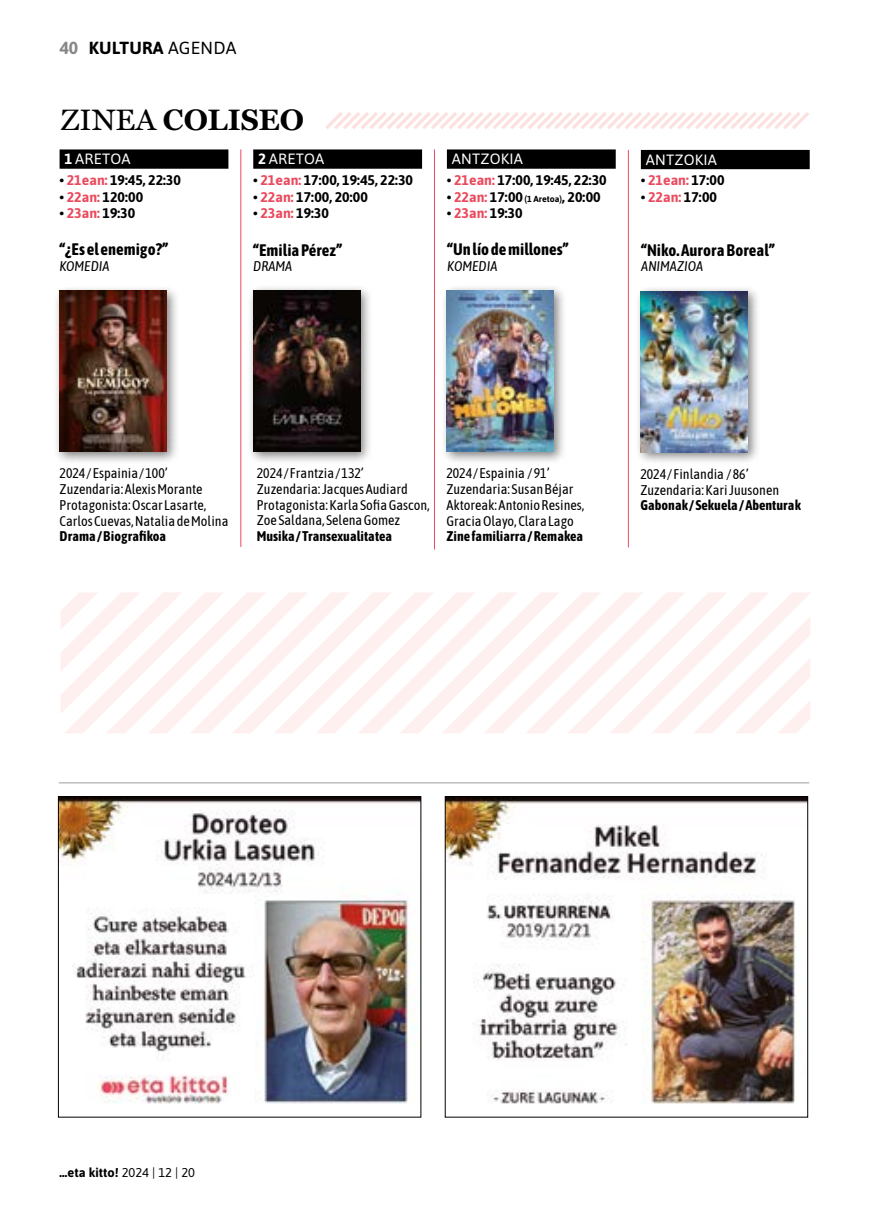
<style>
.page{position:relative;width:869px;height:1216px;background:#fff}
.page>*{position:absolute;margin:0;border:0;box-sizing:border-box;transform-origin:0 0}
.t1{font:700 29.75px "Miller Text";color:#000}
.t2{font:700 17.5px "Asap";letter-spacing:.01em;color:#000}
.t3{font:700 16.62px "Asap Condensed";color:#000}
.t4{font:14.88px "Asap";letter-spacing:.01em;color:#fff}
.t5{font:14px/15.8px "Asap Condensed";color:#000}
.t6{font:700 14px "Asap";color:#000}
.t7{font:700 14px "Asap Condensed";color:#000}
.t8{font:italic 14px "Asap Condensed";color:#000}
.t9{font:700 12.78px "Asap";color:#000}
.s1{color:#878787}
.s2{font-weight:400}
.s3{font-family:"Miller Text Roman";font-weight:400}
.s4{font-weight:700}
.s5{color:#ea4b5e}
.s6{font-size:8.75px}
</style>
<div class="page">
<hr style="left:59px;top:782px;width:749px;height:1px;background:#9d9d9c">
<img style="left:60px;top:798px;width:359px;height:306px">
<div style="left:58px;top:796px;width:363px;height:321px;border:1px solid #000"></div>
<img style="left:446px;top:798px;width:359px;height:306px">
<div style="left:444px;top:796px;width:363px;height:321px;border:1px solid #000"></div>
<div style="left:60px;top:149px;width:168px;height:20px;background:#000"></div>
<div style="left:253px;top:149px;width:169px;height:20px;background:#000"></div>
<div style="left:446px;top:149px;width:169px;height:20px;background:#000"></div>
<svg style="left:326px;top:112px;width:483px;height:17px"></svg>
<hr style="left:240px;top:149px;width:1px;height:398px;background:#ea4b5e">
<hr style="left:434px;top:149px;width:1px;height:400px;background:#ea4b5e">
<hr style="left:627px;top:150px;width:1px;height:397px;background:#ea4b5e">
<div style="left:54px;top:285px;width:124px;height:179px;background:#000;opacity:.5"></div>
<img style="left:60px;top:291px;width:106px;height:161px">
<div style="left:248px;top:285px;width:124px;height:179px;background:#000;opacity:.5"></div>
<img style="left:253px;top:291px;width:107px;height:160px">
<div style="left:441px;top:285px;width:124px;height:179px;background:#000;opacity:.5"></div>
<img style="left:446px;top:291px;width:107px;height:160px">
<svg style="left:61px;top:593px;width:749px;height:140px"></svg>
<div style="left:640px;top:150px;width:169px;height:19px;background:#000"></div>
<div style="left:635px;top:286px;width:124px;height:178px;background:#000;opacity:.5"></div>
<img style="left:640px;top:291px;width:107px;height:161px">
<p class="t2" style="left:60px;top:36px;width:178px"><span class="s1">40</span> KULTURA <span class="s2">AGENDA</span></p>
<h1 class="t1" style="left:61px;top:102px;width:244px"><span class="s3">ZINEA</span> COLISEO</h1>
<p class="t4" style="left:64px;top:149px;width:67px"><span class="s4">1</span> ARETOA</p>
<p class="t6" style="left:60px;top:170px;width:123px">• <span class="s5">21ean:</span> 19:45, 22:30</p>
<p class="t6" style="left:60px;top:187px;width:85px">• <span class="s5">22an:</span> 120:00</p>
<p class="t6" style="left:60px;top:203px;width:77px">• <span class="s5">23an:</span> 19:30</p>
<p class="t3" style="left:59px;top:238px;width:110px">“¿Es el enemigo?”</p>
<p class="t8" style="left:59px;top:257px;width:52px">KOMEDIA</p>
<p class="t4" style="left:258px;top:149px;width:67px"><span class="s4">2</span> ARETOA</p>
<p class="t6" style="left:253px;top:170px;width:161px">• <span class="s5">21ean:</span> 17:00, 19:45, 22:30</p>
<p class="t6" style="left:253px;top:187px;width:116px">• <span class="s5">22an:</span> 17:00, 20:00</p>
<p class="t6" style="left:253px;top:203px;width:77px">• <span class="s5">23an:</span> 19:30</p>
<p class="t3" style="left:253px;top:239px;width:90px">“Emilia Pérez”</p>
<p class="t8" style="left:253px;top:257px;width:41px">DRAMA</p>
<p class="t4" style="left:451px;top:149px;width:72px">ANTZOKIA</p>
<p class="t6" style="left:446px;top:170px;width:161px">• <span class="s5">21ean:</span> 17:00, 19:45, 22:30</p>
<p class="t6" style="left:446px;top:187px;width:155px">• <span class="s5">22an:</span> 17:00 <span class="s6">(1 Aretoa)</span>, 20:00</p>
<p class="t6" style="left:446px;top:203px;width:77px">• <span class="s5">23an:</span> 19:30</p>
<p class="t3" style="left:447px;top:238px;width:122px">“Un lío de millones”</p>
<p class="t8" style="left:447px;top:257px;width:52px">KOMEDIA</p>
<p class="t4" style="left:645px;top:149px;width:72px">ANTZOKIA</p>
<p class="t6" style="left:640px;top:170px;width:85px">• <span class="s5">21ean:</span> 17:00</p>
<p class="t6" style="left:640px;top:187px;width:78px">• <span class="s5">22an:</span> 17:00</p>
<p class="t3" style="left:641px;top:239px;width:135px">“Niko. Aurora Boreal”</p>
<p class="t8" style="left:641px;top:257px;width:63px">ANIMAZIOA</p>
<p class="t5" style="left:60px;top:465px;width:170px">2024 / Espainia / 100’<br>Zuzendaria: Alexis Morante<br>Protagonista: Oscar Lasarte,<br>Carlos Cuevas, Natalia de Molina</p>
<p class="t7" style="left:60px;top:527px;width:108px">Drama / Biografikoa</p>
<p class="t5" style="left:257px;top:465px;width:174px">2024 / Frantzia / 132’<br>Zuzendaria: Jacques Audiard<br>Protagonista: Karla Sofia Gascon,<br>Zoe Saldana, Selena Gomez</p>
<p class="t7" style="left:257px;top:527px;width:137px">Musika / Transexualitatea</p>
<p class="t5" style="left:446px;top:465px;width:139px">2024 / Espainia / 91’<br>Zuzendaria: Susan Béjar<br>Aktoreak: Antonio Resines,<br>Gracia Olayo, Clara Lago</p>
<p class="t7" style="left:446px;top:527px;width:138px">Zine familiarra / Remakea</p>
<p class="t5" style="left:640px;top:465px;width:140px">2024 / Finlandia / 86’<br>Zuzendaria: Kari Juusonen</p>
<p class="t7" style="left:640px;top:496px;width:162px">Gabonak / Sekuela / Abenturak</p>
<p class="t9" style="left:60px;top:1162px;width:137px">…eta kitto! <span class="s2">2024 | 12 | 20</span></p>
</div>
